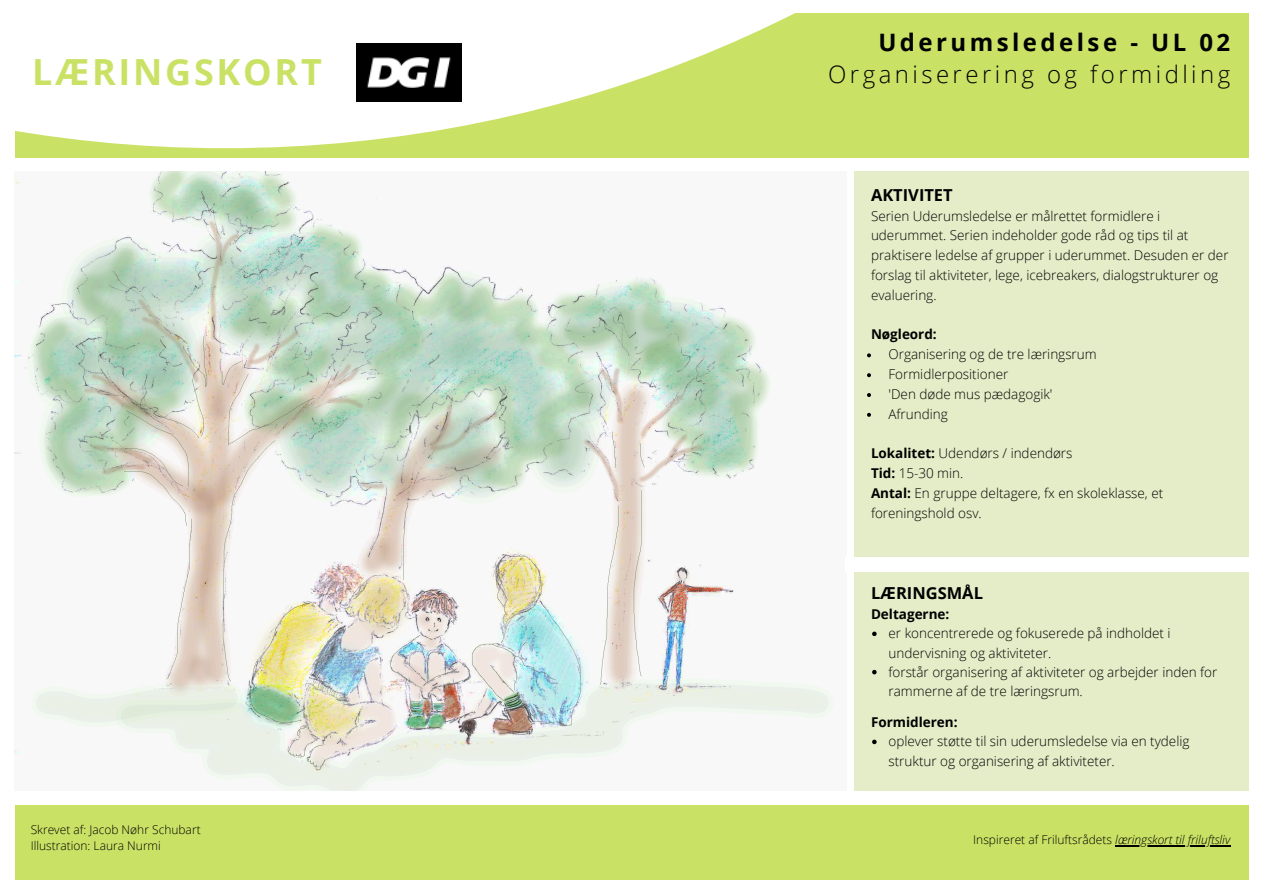
<style>
.page{position:relative;width:1263px;height:894px;background:#fff}
.page>*{position:absolute;margin:0;border:0;box-sizing:border-box;transform-origin:0 0}
.t1{font:700 36px "Open Sans";letter-spacing:.075em;color:#c9e265}
.t2{font:300 24px "Open Sans";letter-spacing:.145em;color:#000}
.t3{font:700 24px "Open Sans";letter-spacing:.145em;color:#000}
.t4{font:700 16.5px "Open Sans";color:#000}
.t5{font:300 13.5px/19.8px "Open Sans";color:#000}
.t6{font:700 13.5px "Open Sans";color:#000}
.t7{font:300 12px/15.8px "Open Sans";color:#000}
.s1{font-weight:700}
.s2{font-style:italic}
</style>
<div class="page">
<div style="left:15px;top:13px;width:1234px;height:144px;background:#c9e265"></div>
<img style="left:15px;top:171px;width:819px;height:619px">
<div style="left:854px;top:171px;width:395px;height:619px;background:#e5edc8"></div>
<div style="left:15px;top:805px;width:1234px;height:74px;background:#c9e265"></div>
<svg style="left:15px;top:13px;width:780px;height:135px;fill:#fff"></svg>
<img style="left:356px;top:43px;width:106px;height:58px">
<div style="left:845px;top:557px;width:412px;height:14px;background:#fff"></div>
<svg style="left:867px;top:353px;width:4px;height:4px"></svg>
<svg style="left:867px;top:373px;width:4px;height:4px"></svg>
<svg style="left:867px;top:393px;width:4px;height:4px"></svg>
<svg style="left:867px;top:413px;width:4px;height:3px"></svg>
<svg style="left:872px;top:631px;width:5px;height:5px"></svg>
<svg style="left:872px;top:669px;width:5px;height:5px"></svg>
<svg style="left:872px;top:739px;width:5px;height:5px"></svg>
<hr style="left:1115px;top:844px;width:115px;height:1px;background:#000">
<h1 class="t1" style="left:32px;top:46px;width:291px">LÆRINGSKORT</h1>
<h2 class="t3" style="left:878px;top:25px;width:353px">Uderumsledelse - UL 02</h2>
<h2 class="t2" style="left:828px;top:58px;width:404px">Organiserering og formidling</h2>
<p class="t4" style="left:871px;top:183px;width:83px">AKTIVITET</p>
<p class="t5" style="left:871px;top:205px;width:359px">Serien Uderumsledelse er målrettet formidlere i uderummet. Serien indeholder gode råd og tips til at praktisere ledelse af grupper i uderummet. Desuden er der forslag til aktiviteter, lege, icebreakers, dialogstrukturer og evaluering.</p>
<p class="t6" style="left:871px;top:325px;width:67px">Nøgleord:</p>
<p class="t5" style="left:888px;top:344px;width:210px">Organisering og de tre læringsrum<br>Formidlerpositioner<br>'Den døde mus pædagogik'<br>Afrunding</p>
<p class="t5" style="left:871px;top:443px;width:294px"><span class="s1">Lokalitet:</span> Udendørs / indendørs<br><span class="s1">Tid:</span> 15-30 min.<br><span class="s1">Antal:</span> En gruppe deltagere, fx en skoleklasse, et foreningshold osv.</p>
<p class="t4" style="left:871px;top:581px;width:113px">LÆRINGSMÅL</p>
<p class="t6" style="left:871px;top:604px;width:80px">Deltagerne:</p>
<p class="t5" style="left:888px;top:623px;width:330px;line-height:19px">er koncentrerede og fokuserede på indholdet i undervisning og aktiviteter.<br>forstår organisering af aktiviteter og arbejder inden for rammerne af de tre læringsrum.</p>
<p class="t5" style="left:888px;top:731px;width:302px">oplever støtte til sin uderumsledelse via en tydelig</p>
<p class="t6" style="left:871px;top:712px;width:88px">Formidleren:</p>
<p class="t5" style="left:888px;top:750px;width:228px">struktur og organisering af aktiviteter.</p>
<p class="t7" style="left:31px;top:821px;width:171px">Skrevet af: Jacob Nøhr Schubart<br>Illustration: Laura Nurmi</p>
<p class="t7" style="left:973px;top:831px;width:259px">Inspireret af Friluftsrådets <span class="s2">læringskort til friluftsliv</span></p>
</div>
